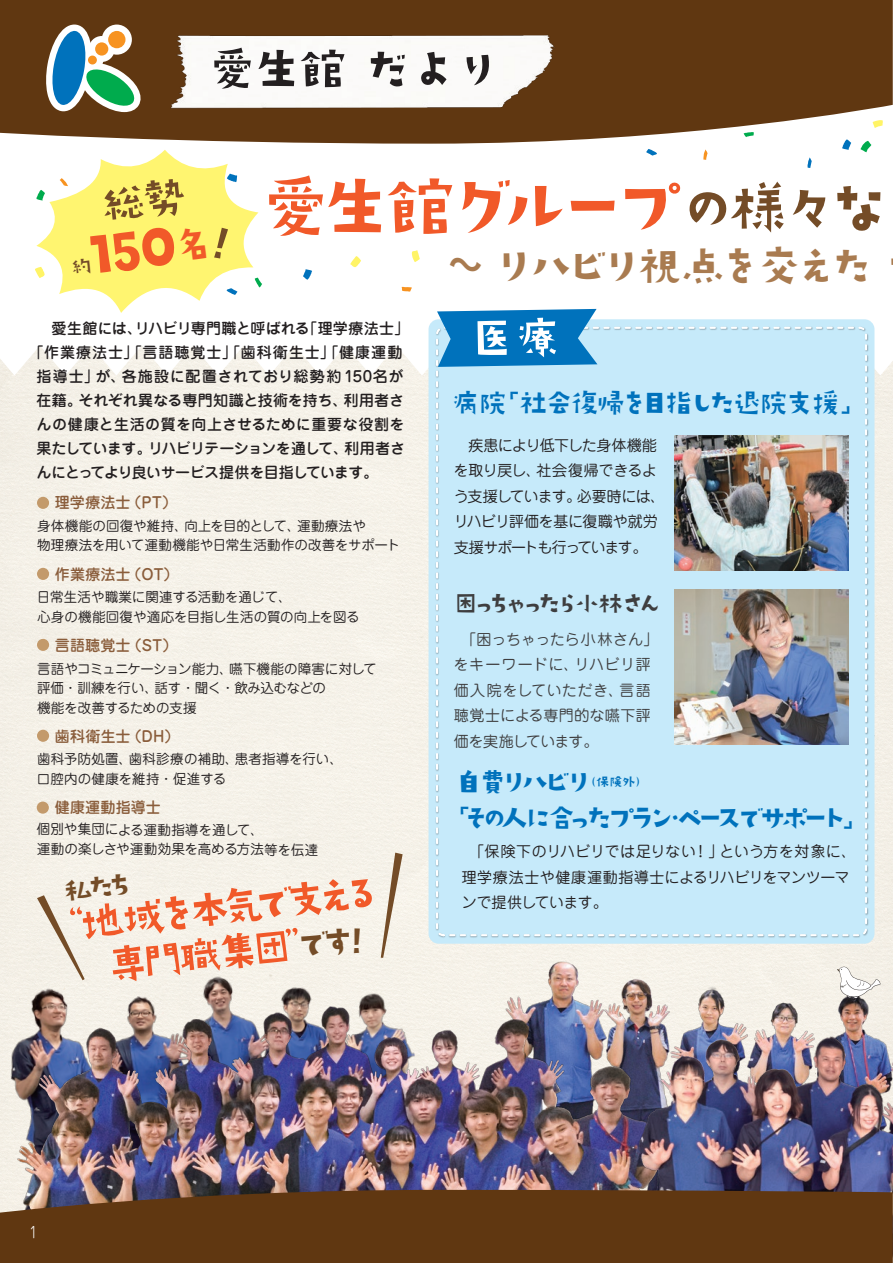
<style>
.page{position:relative;width:893px;height:1263px;background:#fff}
.page>*{position:absolute;margin:0;border:0;box-sizing:border-box;transform-origin:0 0}
.t1{font:74.25px "TA kirigirisu";letter-spacing:-.2em;color:#f15929}
.t2{font:50.25px "TA kirigirisu";letter-spacing:-.1em;color:#231f20}
.t3{font:46.05px "TA kirigirisu";letter-spacing:-.2em;color:#a97b50}
.t4{font:44.4px/44.7px "TA kirigirisu";color:#f15929}
.t5{font:30px/35.2px "TA kirigirisu";letter-spacing:-.3em;color:#0072bc}
.t6{font:30px "TA kirigirisu";letter-spacing:-.14em;color:#0072bc}
.t7{font:26.4px "TA kirigirisu";letter-spacing:-.33em;color:#3e3e3f}
.t8{font:15px/25.5px "Jun 201 Pro";letter-spacing:-.025em;color:#231f20}
.t9{font:15px/25.5px "Jun 201 Pro";color:#231f20}
.t10{font:15px/25.5px "Jun 201 Pro";letter-spacing:.02em;color:#3e3e3f}
.t11{font:500 15px "Jun 34 Pro";letter-spacing:.01em;color:#231f20}
.t12{font:500 15px "Jun 34 Pro";letter-spacing:-.045em;color:#231f20}
.t13{font:500 15px "Jun 34 Pro";letter-spacing:.01em;color:#8a5d3b}
.t14{font:500 15px "Jun 34 Pro";letter-spacing:.07em;color:#231f20}
.t15{font:500 15px "Jun 34 Pro";letter-spacing:.045em;color:#231f20}
.t16{font:500 15px "Jun 34 Pro";letter-spacing:.03em;color:#231f20}
.t17{font:300 15px "Jun 101 Pro";color:#fff}
.t18{font:14.1px "TA kirigirisu";color:#0072bc}
.t19{font:13.5px/19.5px "Jun 201 Pro";color:#231f20}
.s1{font-size:63.75px;color:#744c27}
</style>
<div class="page">
<div style="left:0;top:375px;width:893px;height:661px;background:#f5f1e8"></div>
<svg style="left:0;top:144px;width:893px;height:231px"></svg>
<div style="left:429px;top:319px;width:445px;height:625px;background:#c6eafa;border-radius:10px"></div>
<img style="left:435px;top:327px;width:434px;height:611px">
<div style="left:436px;top:327px;width:431px;height:609px;border:2px dashed #fff;border-radius:6px"></div>
<img style="left:495px;top:946px;width:320px;height:90px">
<img style="left:816px;top:978px;width:77px;height:58px">
<img style="left:0;top:950px;width:435px;height:240px">
<img style="left:17px;top:1007px;width:665px;height:183px">
<img style="left:638px;top:1036px;width:255px;height:154px">
<img style="left:674px;top:589px;width:174px;height:156px">
<img style="left:674px;top:435px;width:174px;height:136px">
<svg style="left:381px;top:853px;width:22px;height:105px;background:#d8ccbd"></svg>
<svg style="left:0;top:0;width:893px;height:144px;background:#6d4825"></svg>
<svg style="left:646px;top:149px;width:11px;height:7px"></svg>
<svg style="left:703px;top:149px;width:4px;height:11px"></svg>
<svg style="left:860px;top:141px;width:11px;height:11px"></svg>
<svg style="left:842px;top:139px;width:9px;height:11px"></svg>
<svg style="left:873px;top:120px;width:10px;height:8px"></svg>
<svg style="left:807px;top:157px;width:5px;height:11px"></svg>
<svg style="left:744px;top:132px;width:10px;height:5px"></svg>
<svg style="left:303px;top:269px;width:9px;height:11px"></svg>
<svg style="left:350px;top:256px;width:11px;height:11px"></svg>
<svg style="left:412px;top:250px;width:8px;height:12px"></svg>
<svg style="left:402px;top:287px;width:10px;height:5px"></svg>
<img style="left:169px;top:33px;width:388px;height:76px">
<svg style="left:46px;top:25px;width:99px;height:87px"></svg>
<div style="left:88px;top:56px;width:9px;height:8px;background:#f79321;border-radius:50%"></div>
<div style="left:95px;top:42px;width:13px;height:14px;background:#f79321;border-radius:50%"></div>
<div style="left:108px;top:31px;width:17px;height:17px;background:#f79321;border-radius:50%"></div>
<div style="left:0;top:1190px;width:892px;height:73px;background:#603711"></div>
<svg style="left:892px;top:1190px;width:1px;height:73px"></svg>
<div style="left:37px;top:801px;width:12px;height:13px;background:#c39a6b;border-radius:50%"></div>
<div style="left:37px;top:730px;width:12px;height:12px;background:#c39a6b;border-radius:50%"></div>
<div style="left:37px;top:639px;width:12px;height:12px;background:#c39a6b;border-radius:50%"></div>
<div style="left:37px;top:568px;width:12px;height:12px;background:#c39a6b;border-radius:50%"></div>
<div style="left:37px;top:497px;width:12px;height:12px;background:#c39a6b;border-radius:50%"></div>
<svg style="left:837px;top:967px;width:43px;height:33px"></svg>
<svg style="left:35px;top:150px;width:227px;height:163px"></svg>
<svg style="left:437px;top:309px;width:160px;height:58px;background:#1e83c4"></svg>
<div style="left:301px;top:928px;width:60px;height:28px;background:#f6f2e9"></div>
<div style="left:37px;top:873px;width:129px;height:107px;background:#f5f1e8"></div>
<h2 class="t2" style="left:207px;top:44px;width:298px">愛生館 だより</h2>
<h1 class="t1" style="left:258px;top:169px;width:636px">愛生館グループ<span class="s1">の様々な</span></h1>
<p class="t11" style="left:36px;top:316px;width:374px">　愛生館には、リハビリ専門職と呼ばれる「理学療法士」</p>
<p class="t14" style="left:29px;top:340px;width:375px">「作業療法士」「言語聴覚士」「歯科衛生士」「健康運動</p>
<p class="t15" style="left:36px;top:364px;width:368px">指導士」が、各施設に配置されており総勢約 150名が</p>
<p class="t11" style="left:36px;top:388px;width:369px">在籍。それぞれ異なる専門知識と技術を持ち、利用者さ</p>
<p class="t16" style="left:36px;top:412px;width:370px">んの健康と生活の質を向上させるために重要な役割を</p>
<p class="t12" style="left:36px;top:436px;width:370px">果たしています。リハビリテーションを通して、利用者さ</p>
<p class="t12" style="left:36px;top:460px;width:344px">んにとってより良いサービス提供を目指しています。</p>
<p class="t13" style="left:55px;top:490px;width:124px">理学療法士（PT）</p>
<p class="t19" style="left:37px;top:514px;width:365px">身体機能の回復や維持、向上を目的として、運動療法や<br>物理療法を用いて運動機能や日常生活動作の改善をサポート</p>
<p class="t13" style="left:55px;top:562px;width:125px">作業療法士（OT）</p>
<p class="t19" style="left:37px;top:586px;width:324px">日常生活や職業に関連する活動を通じて、<br>心身の機能回復や適応を目指し生活の質の向上を図る</p>
<p class="t13" style="left:55px;top:633px;width:124px">言語聴覚士（ST）</p>
<p class="t19" style="left:37px;top:657px;width:341px">言語やコミュニケーション能力、嚥下機能の障害に対して評価・訓練を行い、話す・聞く・飲み込むなどの<br>機能を改善するための支援</p>
<p class="t13" style="left:55px;top:724px;width:126px">歯科衛生士（DH）</p>
<p class="t19" style="left:37px;top:748px;width:307px">歯科予防処置、歯科診療の補助、患者指導を行い、口腔内の健康を維持・促進する</p>
<p class="t13" style="left:55px;top:796px;width:108px">健康運動指導士</p>
<p class="t19" style="left:37px;top:818px;width:283px">個別や集団による運動指導を通して、<br>運動の楽しさや運動効果を高める方法等を伝達</p>
<h3 class="t4" style="left:98px;top:900px;width:287px;text-indent:55px;rotate:-6deg">を本気で支える専門職集団”</h3>
<h3 class="t3" style="left:450px;top:243px;width:428px">̃ リハビリ視点を交えた</h3>
<h3 class="t6" style="left:451px;top:387px;width:419px">病院「社会復帰を目指した退院支援」</h3>
<p class="t8" style="left:454px;top:430px;width:213px">　疾患により低下した身体機能を取り戻し、社会復帰できるよう支援しています。必要時には、リハビリ評価を基に復職や就労支援サポートも行っています。</p>
<h3 class="t7" style="left:453px;top:590px;width:212px">困っちゃったら小林さん</h3>
<p class="t10" style="left:454px;top:625px;width:206px">　「困っちゃったら小林さん」をキーワードに、リハビリ評価入院をしていただき、言語聴覚士による専門的な嚥下評価を実施しています。</p>
<h3 class="t5" style="left:442px;top:766px;width:429px;text-indent:12px">自費リハビリ<br>「その人に合ったプラン・ペースでサポート」</h3>
<p class="t18" style="left:583px;top:775px;width:67px">（保険外）</p>
<p class="t9" style="left:462px;top:837px;width:396px">　「保険下のリハビリでは足りない！」という方を対象に、理学療法士や健康運動指導士によるリハビリをマンツーマンで提供しています。</p>
<p class="t17" style="left:29px;top:1220px;width:11px">1</p>
</div>
